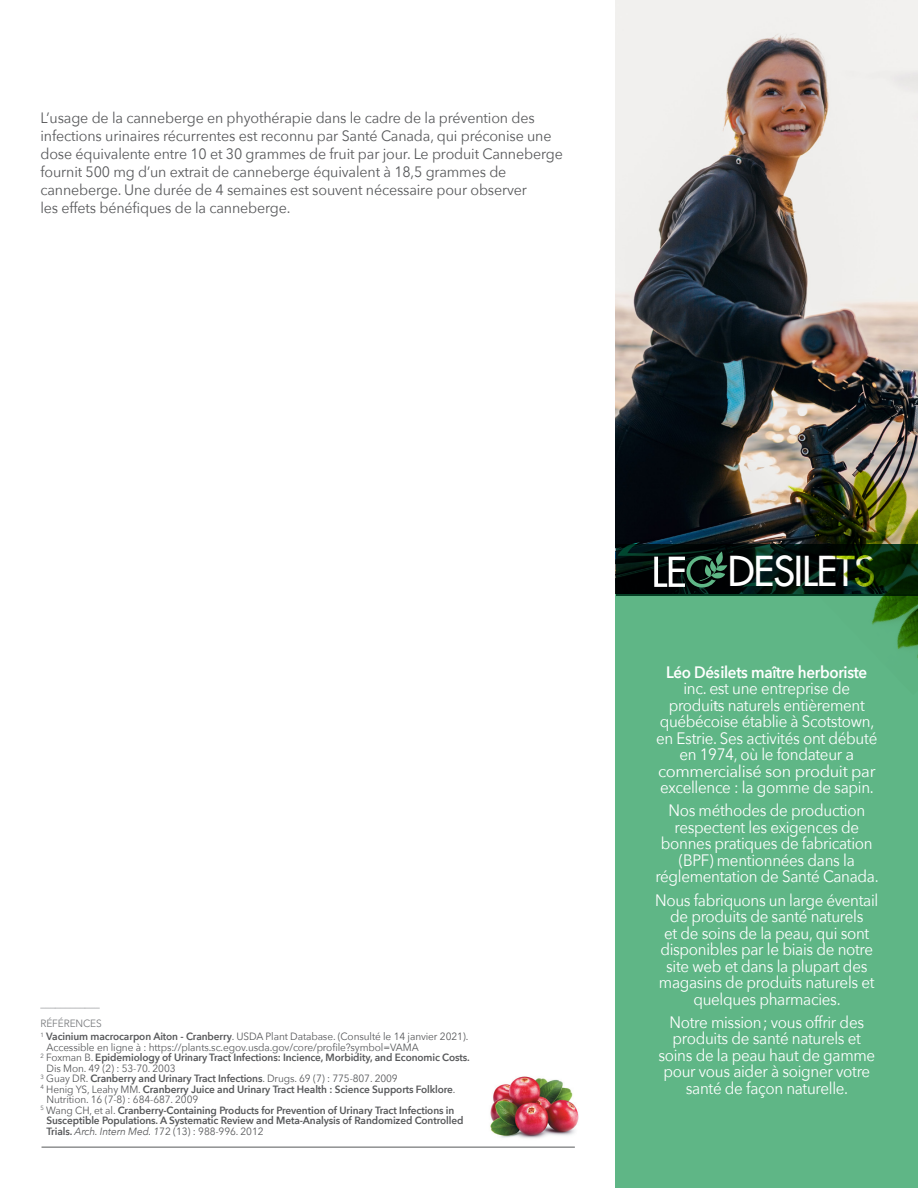
<style>
.page{position:relative;width:918px;height:1188px;background:#fff}
.page>*{position:absolute;margin:0;border:0;box-sizing:border-box;transform-origin:0 0}
.t1{font:40.05px "Futura";letter-spacing:-.025em;color:#fff}
.t2{font:16.5px/16.5px "Avenir Next";letter-spacing:-.02em;color:#fff;text-align:center;scale:.92 1}
.t3{font:15px/18px "Avenir Next";letter-spacing:-.01em;color:#57585a;scale:.95 1}
.t4{font:600 10.5px/10.5px "Avenir Next";letter-spacing:-.01em;color:#57585a;scale:.96 1}
.t5{font:10.5px/10.5px "Avenir Next";letter-spacing:-.01em;color:#57585a;scale:.96 1}
.TEXTE{font:10.5px "Avenir Next";letter-spacing:-.01em;color:#787a7d;scale:.96 1}
.s1{font-weight:600}
.s2{font-weight:400}
.s3{font-style:italic}
</style>
<div class="page">
<div style="left:616px;top:0;width:302px;height:1188px;background:#5fb686"></div>
<img style="left:616px;top:0;width:302px;height:544px">
<svg style="left:616px;top:544px;width:126px;height:52px;background:#010e0b"></svg>
<svg style="left:654px;top:551px;width:73px;height:37px;background:#364b42"></svg>
<img style="left:742px;top:394px;width:176px;height:264px">
<hr style="left:42px;top:1147px;width:533px;height:1px;background:#57585a">
<img style="left:490px;top:1076px;width:89px;height:63px">
<p class="t3" style="left:40px;top:108px;width:551px">L’usage de la canneberge en phyothérapie dans le cadre de la prévention des infections urinaires récurrentes est reconnu par Santé Canada, qui préconise une dose équivalente entre 10 et 30 grammes de fruit par jour. Le produit Canneberge fournit 500 mg d’un extrait de canneberge équivalent à 18,5 grammes de canneberge. Une durée de 4 semaines est souvent nécessaire pour observer<br>les effets bénéfiques de la canneberge.</p>
<p class="TEXTE" style="left:40px;top:994px;width:63px">____________</p>
<p class="TEXTE" style="left:40px;top:1014px;width:65px">RÉFÉRENCES</p>
<p class="t5" style="left:46px;top:1031px;width:441px;text-indent:-6px"><sup>1</sup> <span class="s1">Vacinium macrocarpon Aiton - Cranberry</span>. USDA Plant Database. (Consulté le 14 janvier 2021).<br>Accessible en ligne à : https://plants.sc.egov.usda.gov/core/profile?symbol=VAMA</p>
<p class="t4" style="left:40px;top:1052px;width:449px"><sup>2</sup> <span class="s2">Foxman B.</span> Epidemiology of Urinary Tract Infections: Incience, Morbidity, and Economic Costs.</p>
<p class="t5" style="left:46px;top:1062px;width:136px">Dis Mon. 49 (2) : 53-70. 2003</p>
<p class="t4" style="left:40px;top:1073px;width:374px"><sup>3</sup> <span class="s2">Guay DR.</span> Cranberry and Urinary Tract Infections<span class="s2">. Drugs. 69 (7) : 775-807. 2009</span></p>
<p class="t4" style="left:46px;top:1084px;width:428px;text-indent:-6px"><sup>4</sup> <span class="s2">Henig YS, Leahy MM.</span> Cranberry Juice and Urinary Tract Health : Science Supports Folklore<span class="s2">.<br>Nutrition. 16 (7-8) : 684-687. 2009</span></p>
<p class="t4" style="left:40px;top:1105px;width:433px"><sup>5</sup> <span class="s2">Wang CH, et al.</span> Cranberry-Containing Products for Prevention of Urinary Tract Infections in</p>
<p class="t4" style="left:46px;top:1115px;width:436px">Susceptible Populations. A Systematic Review and Meta-Analysis of Randomized Controlled</p>
<p class="t5" style="left:46px;top:1125px;width:228px"><span class="s1">Trials.</span> <span class="s3">Arch. Intern Med. 1</span>72 (13) : 988-996. 2012</p>
<p class="t1" style="left:728px;top:546px;width:149px">DESILETS</p>
<p class="t2" style="left:656px;top:663px;width:242px"><span class="s1">Léo Désilets maître herboriste </span>inc. est une entreprise de produits naturels entièrement québécoise établie à Scotstown, en Estrie. Ses activités ont débuté en 1974, où le fondateur a commercialisé son produit par excellence : la gomme de sapin.</p>
<p class="t2" style="left:655px;top:802px;width:244px">Nos méthodes de production respectent les exigences de bonnes pratiques de fabrication (BPF) mentionnées dans la réglementation de Santé Canada.</p>
<p class="t2" style="left:655px;top:891px;width:244px">Nous fabriquons un large éventail de produits de santé naturels<br>et de soins de la peau, qui sont disponibles par le biais de notre site web et dans la plupart des magasins de produits naturels et quelques pharmacies.</p>
<p class="t2" style="left:658px;top:1013px;width:237px">Notre mission; vous offrir des produits de santé naturels et soins de la peau haut de gamme pour vous aider à soigner votre santé de façon naturelle.</p>
</div>
